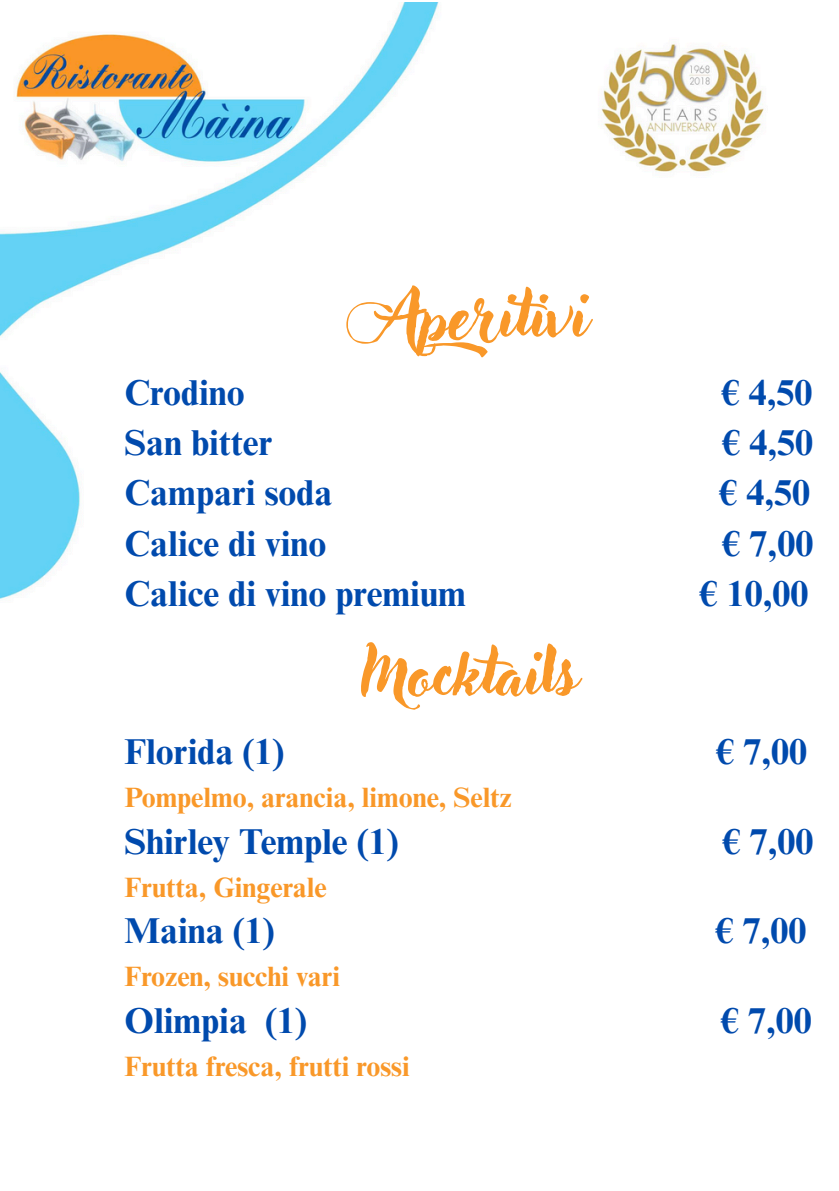
<style>
.page{position:relative;width:839px;height:1191px;background:#fff}
.page>*{position:absolute;margin:0;border:0;box-sizing:border-box;transform-origin:0 0}
.t1{font:64px "Adlery Pro Swash";color:#f99829}
.t2{font:700 36px "Times NRMT Pro";color:#004aad}
.t3{font:700 28px "Times NRMT Pro";color:#f99829}
</style>
<div class="page">
<img style="left:0;top:3px;width:764px;height:597px">
<p class="t1" style="left:350px;top:286px;width:238px">Aperitivi</p>
<p class="t2" style="left:124px;top:379px;width:122px">Crodino</p>
<p class="t2" style="left:721px;top:379px;width:92px">€ 4,50</p>
<p class="t2" style="left:124px;top:429px;width:150px">San bitter</p>
<p class="t2" style="left:722px;top:429px;width:92px">€ 4,50</p>
<p class="t2" style="left:124px;top:480px;width:209px">Campari soda</p>
<p class="t2" style="left:719px;top:480px;width:92px">€ 4,50</p>
<p class="t2" style="left:124px;top:530px;width:204px">Calice di vino</p>
<p class="t2" style="left:722px;top:530px;width:92px">€ 7,00</p>
<p class="t2" style="left:124px;top:580px;width:343px">Calice di vino premium</p>
<p class="t2" style="left:699px;top:580px;width:110px">€ 10,00</p>
<h2 class="t1" style="left:360px;top:643px;width:219px">Mocktails</h2>
<h1 class="t2" style="left:124px;top:739px;width:161px">Florida (1)</h1>
<h1 class="t2" style="left:716px;top:739px;width:92px">€ 7,00</h1>
<p class="t3" style="left:124px;top:787px;width:389px">Pompelmo, arancia, limone, Seltz</p>
<p class="t2" style="left:124px;top:828px;width:276px">Shirley Temple (1)</p>
<p class="t2" style="left:722px;top:828px;width:92px">€ 7,00</p>
<p class="t3" style="left:124px;top:877px;width:204px">Frutta, Gingerale</p>
<p class="t2" style="left:124px;top:918px;width:152px">Maina (1)</p>
<p class="t2" style="left:715px;top:918px;width:92px">€ 7,00</p>
<p class="t3" style="left:124px;top:966px;width:217px">Frozen, succhi vari</p>
<p class="t2" style="left:124px;top:1007px;width:184px">Olimpia (1)</p>
<p class="t2" style="left:721px;top:1007px;width:92px">€ 7,00</p>
<p class="t3" style="left:124px;top:1056px;width:287px">Frutta fresca, frutti rossi</p>
</div>
